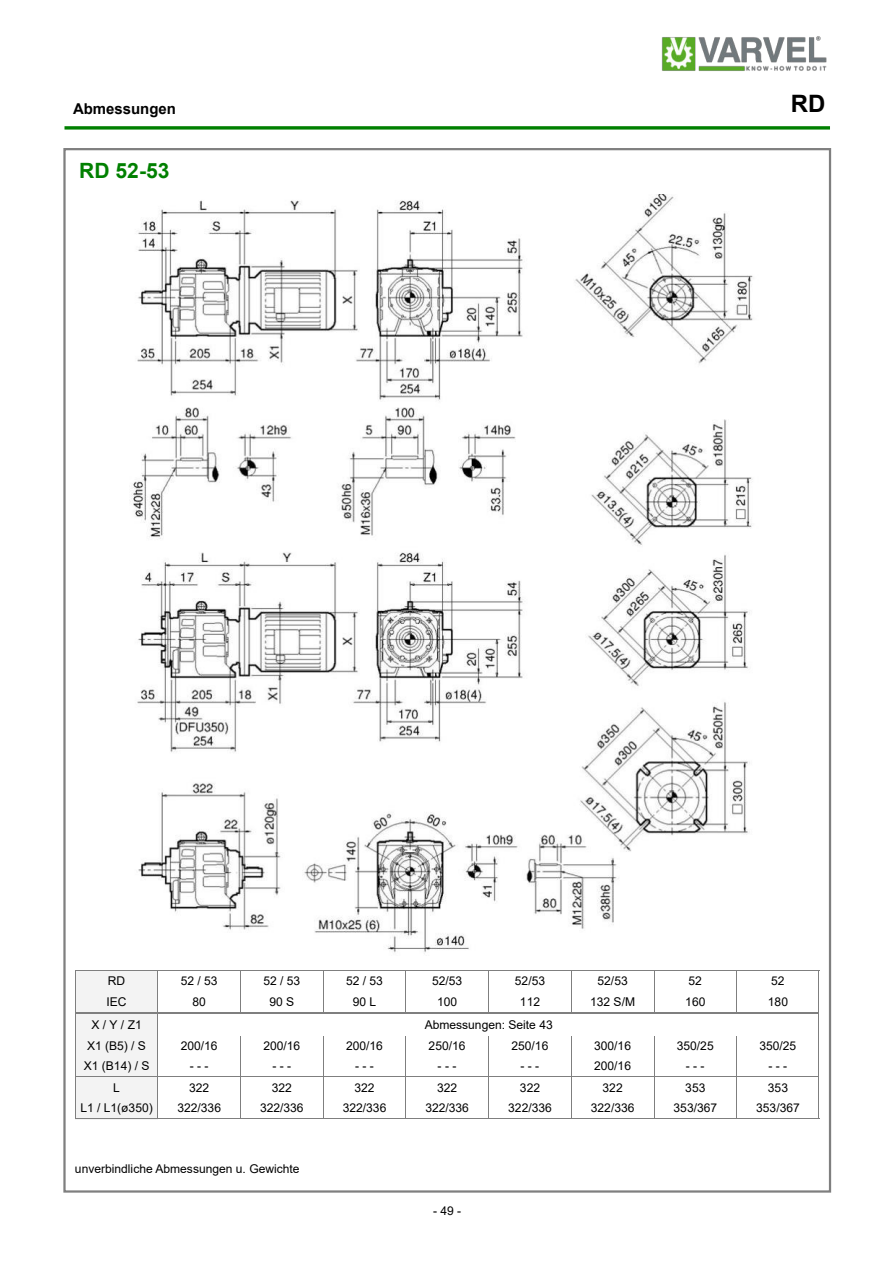
<style>
.page{position:relative;width:893px;height:1264px;background:#fff}
.page>*{position:absolute;margin:0;border:0;box-sizing:border-box;transform-origin:0 0}
.t1{font:700 24px "Arial";color:#000}
.t2{font:700 21px "Arial";color:#008000}
.t3{font:700 15px "Arial";color:#000}
.t4{font:12px "Arial";color:#000}
</style>
<div class="page">
<img style="left:661px;top:36px;width:166px;height:35px">
<hr style="left:64px;top:126px;width:766px;height:3px;background:#008000">
<div style="left:75px;top:970px;width:83px;height:21px;background:#f3f3f3"></div>
<div style="left:75px;top:991px;width:83px;height:21px;background:#f3f3f3"></div>
<div style="left:75px;top:1012px;width:83px;height:23px;background:#f3f3f3"></div>
<div style="left:75px;top:1035px;width:83px;height:20px;background:#f3f3f3"></div>
<div style="left:75px;top:1055px;width:83px;height:21px;background:#f3f3f3"></div>
<div style="left:75px;top:1076px;width:83px;height:21px;background:#f3f3f3"></div>
<div style="left:75px;top:1097px;width:83px;height:22px;background:#f3f3f3"></div>
<hr style="left:75px;top:970px;width:1px;height:148px;background:#7f7f7f">
<hr style="left:157px;top:970px;width:1px;height:148px;background:#7f7f7f">
<hr style="left:240px;top:970px;width:1px;height:41px;background:#7f7f7f">
<hr style="left:323px;top:970px;width:1px;height:41px;background:#7f7f7f">
<hr style="left:405px;top:970px;width:1px;height:41px;background:#7f7f7f">
<hr style="left:488px;top:970px;width:1px;height:41px;background:#7f7f7f">
<hr style="left:571px;top:970px;width:1px;height:41px;background:#7f7f7f">
<hr style="left:653px;top:970px;width:1px;height:41px;background:#7f7f7f">
<hr style="left:736px;top:970px;width:1px;height:41px;background:#7f7f7f">
<hr style="left:818px;top:970px;width:1px;height:148px;background:#7f7f7f">
<hr style="left:240px;top:1035px;width:1px;height:83px;background:#7f7f7f">
<hr style="left:323px;top:1035px;width:1px;height:83px;background:#7f7f7f">
<hr style="left:405px;top:1035px;width:1px;height:83px;background:#7f7f7f">
<hr style="left:488px;top:1035px;width:1px;height:83px;background:#7f7f7f">
<hr style="left:571px;top:1035px;width:1px;height:83px;background:#7f7f7f">
<hr style="left:653px;top:1035px;width:1px;height:83px;background:#7f7f7f">
<hr style="left:736px;top:1035px;width:1px;height:83px;background:#7f7f7f">
<hr style="left:75px;top:970px;width:83px;height:1px;background:#7f7f7f">
<hr style="left:158px;top:970px;width:661px;height:1px;background:#7f7f7f">
<hr style="left:76px;top:1011px;width:742px;height:2px;background:#7f7f7f">
<hr style="left:76px;top:1076px;width:742px;height:1px;background:#7f7f7f">
<hr style="left:75px;top:1118px;width:83px;height:1px;background:#7f7f7f">
<hr style="left:158px;top:1118px;width:661px;height:1px;background:#7f7f7f">
<img style="left:131px;top:194px;width:622px;height:760px">
<p class="t3" style="left:73px;top:103px;width:104px">Abmessungen</p>
<h2 class="t2" style="left:79px;top:162px;width:92px">RD 52-53</h2>
<h1 class="t1" style="left:791px;top:94px;width:36px">RD</h1>
<p class="t4" style="left:108px;top:976px;width:19px">RD</p>
<p class="t4" style="left:181px;top:976px;width:38px">52 / 53</p>
<p class="t4" style="left:263px;top:976px;width:38px">52 / 53</p>
<p class="t4" style="left:346px;top:976px;width:38px">52 / 53</p>
<p class="t4" style="left:432px;top:976px;width:32px">52/53</p>
<p class="t4" style="left:515px;top:976px;width:32px">52/53</p>
<p class="t4" style="left:597px;top:976px;width:32px">52/53</p>
<p class="t4" style="left:688px;top:976px;width:15px">52</p>
<p class="t4" style="left:771px;top:976px;width:15px">52</p>
<p class="t4" style="left:107px;top:997px;width:22px">IEC</p>
<p class="t4" style="left:192px;top:997px;width:15px">80</p>
<p class="t4" style="left:269px;top:997px;width:26px">90 S</p>
<p class="t4" style="left:353px;top:997px;width:25px">90 L</p>
<p class="t4" style="left:437px;top:997px;width:22px">100</p>
<p class="t4" style="left:520px;top:997px;width:22px">112</p>
<p class="t4" style="left:590px;top:997px;width:46px">132 S/M</p>
<p class="t4" style="left:685px;top:997px;width:22px">160</p>
<p class="t4" style="left:768px;top:997px;width:22px">180</p>
<p class="t4" style="left:91px;top:1020px;width:52px">X/Y/Z1</p>
<p class="t4" style="left:425px;top:1020px;width:130px">Abmessungen: Seite 43</p>
<p class="t4" style="left:87px;top:1041px;width:60px">X1 (B5) / S</p>
<p class="t4" style="left:181px;top:1041px;width:38px">200/16</p>
<p class="t4" style="left:263px;top:1041px;width:38px">200/16</p>
<p class="t4" style="left:346px;top:1041px;width:38px">200/16</p>
<p class="t4" style="left:429px;top:1041px;width:38px">250/16</p>
<p class="t4" style="left:511px;top:1041px;width:38px">250/16</p>
<p class="t4" style="left:594px;top:1041px;width:38px">300/16</p>
<p class="t4" style="left:677px;top:1041px;width:38px">350/25</p>
<p class="t4" style="left:759px;top:1041px;width:38px">350/25</p>
<p class="t4" style="left:84px;top:1061px;width:67px">X1 (B14) / S</p>
<p class="t4" style="left:190px;top:1061px;width:20px">---</p>
<p class="t4" style="left:272px;top:1061px;width:20px">---</p>
<p class="t4" style="left:355px;top:1061px;width:20px">---</p>
<p class="t4" style="left:438px;top:1061px;width:20px">---</p>
<p class="t4" style="left:520px;top:1061px;width:20px">---</p>
<p class="t4" style="left:594px;top:1061px;width:38px">200/16</p>
<p class="t4" style="left:686px;top:1061px;width:20px">---</p>
<p class="t4" style="left:768px;top:1061px;width:20px">---</p>
<p class="t4" style="left:113px;top:1082px;width:8px">L</p>
<p class="t4" style="left:189px;top:1082px;width:22px">322</p>
<p class="t4" style="left:272px;top:1082px;width:22px">322</p>
<p class="t4" style="left:354px;top:1082px;width:22px">322</p>
<p class="t4" style="left:437px;top:1082px;width:22px">322</p>
<p class="t4" style="left:520px;top:1082px;width:22px">322</p>
<p class="t4" style="left:602px;top:1082px;width:22px">322</p>
<p class="t4" style="left:685px;top:1082px;width:22px">353</p>
<p class="t4" style="left:768px;top:1082px;width:22px">353</p>
<p class="t4" style="left:80px;top:1103px;width:74px">L1 / L1(ø350)</p>
<p class="t4" style="left:177px;top:1103px;width:45px">322/336</p>
<p class="t4" style="left:260px;top:1103px;width:45px">322/336</p>
<p class="t4" style="left:343px;top:1103px;width:45px">322/336</p>
<p class="t4" style="left:425px;top:1103px;width:45px">322/336</p>
<p class="t4" style="left:508px;top:1103px;width:45px">322/336</p>
<p class="t4" style="left:591px;top:1103px;width:45px">322/336</p>
<p class="t4" style="left:673px;top:1103px;width:45px">353/367</p>
<p class="t4" style="left:756px;top:1103px;width:45px">353/367</p>
<p class="t4" style="left:75px;top:1164px;width:226px">unverbindliche Abmessungen u. Gewichte</p>
<p class="t4" style="left:433px;top:1206px;width:30px">-49-</p>
</div>
